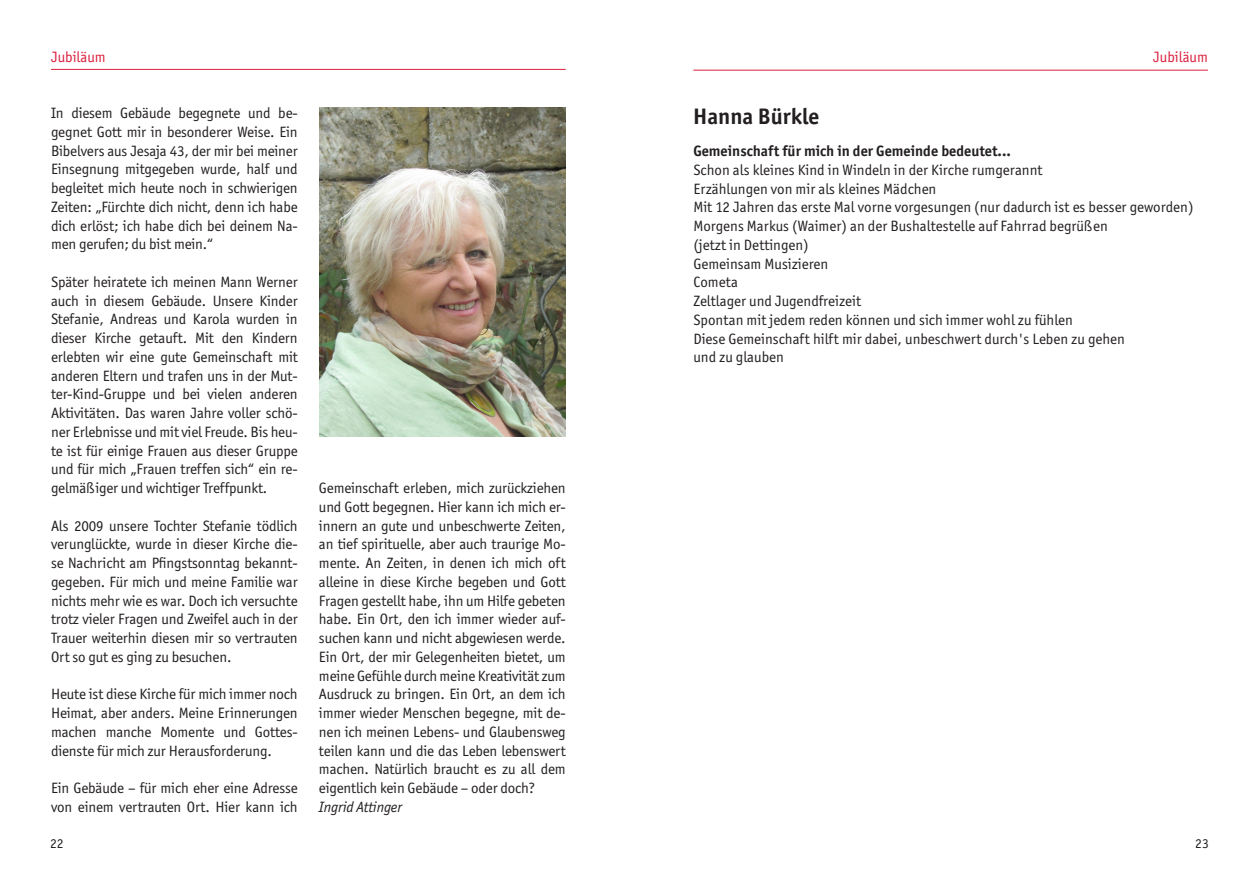
<style>
.page{position:relative;width:1259px;height:893px;background:#fff}
.page>*{position:absolute;margin:0;border:0;box-sizing:border-box;transform-origin:0 0}
.t1{font:700 22.5px "Officina Sans ITC Std";color:#231f20}
.t2{font:15px/18.8px "Officina Sans ITC Std";color:#231f20;text-align:justify}
.t3{font:700 15px "Officina Sans ITC Std";color:#231f20}
.t4{font:15px "Officina Sans ITC Std";color:#da1f3d}
.t5{font:italic 15px "Officina Sans ITC Std";letter-spacing:-.01em;color:#231f20}
.t6{font:13.5px "Officina Sans ITC Std";color:#231f20}
</style>
<div class="page">
<hr style="left:51px;top:69px;width:515px;height:1px;background:#da1f3d">
<hr style="left:693px;top:70px;width:515px;height:1px;background:#da1f3d">
<img style="left:319px;top:107px;width:247px;height:329px">
<p class="t4" style="left:51px;top:48px;width:56px">Jubiläum</p>
<p class="t4" style="left:1153px;top:48px;width:56px">Jubiläum</p>
<p class="t2" style="left:51px;top:104px;width:248px">In diesem Gebäude begegnete und be&shy;gegnet Gott mir in besonderer Weise. Ein Bibelvers aus Jesaja 43, der mir bei meiner Einsegnung mitgegeben wurde, half und begleitet mich heute noch in schwierigen Zeiten: „Fürchte dich nicht, denn ich habe dich erlöst; ich habe dich bei deinem Na&shy;men gerufen; du bist mein.“</p>
<p class="t2" style="left:51px;top:272px;width:248px">Später heiratete ich meinen Mann Werner auch in diesem Gebäude. Unsere Kinder Stefanie, Andreas und Karola wurden in dieser Kirche getauft. Mit den Kindern erlebten wir eine gute Gemeinschaft mit anderen Eltern und trafen uns in der Mut&shy;ter-Kind-Gruppe und bei vielen anderen Aktivitäten. Das waren Jahre voller schö&shy;ner Erlebnisse und mit viel Freude. Bis heu&shy;te ist für einige Frauen aus dieser Gruppe und für mich „Frauen treffen sich“ ein re&shy;gelmäßiger und wichtiger Treffpunkt.</p>
<p class="t2" style="left:51px;top:516px;width:248px">Als 2009 unsere Tochter Stefanie tödlich verunglückte, wurde in dieser Kirche die&shy;se Nachricht am Pfingstsonntag bekannt&shy;gegeben. Für mich und meine Familie war nichts mehr wie es war. Doch ich versuchte trotz vieler Fragen und Zweifel auch in der Trauer weiterhin diesen mir so vertrauten Ort so gut es ging zu besuchen.</p>
<p class="t2" style="left:51px;top:685px;width:248px">Heute ist diese Kirche für mich immer noch Heimat, aber anders. Meine Erinnerungen machen manche Momente und Gottes&shy;dienste für mich zur Herausforderung.</p>
<p class="t2" style="left:51px;top:779px;width:248px">Ein Gebäude – für mich eher eine Adresse von einem vertrauten Ort. Hier kann ich</p>
<p class="t2" style="left:319px;top:479px;width:248px">Gemeinschaft erleben, mich zurückziehen und Gott begegnen. Hier kann ich mich er&shy;innern an gute und unbeschwerte Zeiten, an tief spirituelle, aber auch traurige Mo&shy;mente. An Zeiten, in denen ich mich oft alleine in diese Kirche begeben und Gott Fragen gestellt habe, ihn um Hilfe gebeten habe. Ein Ort, den ich immer wieder auf&shy;suchen kann und nicht abgewiesen werde.<br>Ein Ort, der mir Gelegenheiten bietet, um meine Gefühle durch meine Kreativität zum Ausdruck zu bringen. Ein Ort, an dem ich immer wieder Menschen begegne, mit de&shy;nen ich meinen Lebens- und Glaubensweg teilen kann und die das Leben lebenswert machen. Natürlich braucht es zu all dem eigentlich kein Gebäude – oder doch?</p>
<p class="t5" style="left:319px;top:798px;width:84px">Ingrid Attinger</p>
<h1 class="t1" style="left:693px;top:102px;width:127px">Hanna Bürkle</h1>
<p class="t3" style="left:693px;top:142px;width:319px">Gemeinschaft für mich in der Gemeinde bedeutet...</p>
<p class="t2" style="left:693px;top:160px;width:502px;text-align:left">Schon als kleines Kind in Windeln in der Kirche rumgerannt<br>Erzählungen von mir als kleines Mädchen<br>Mit 12 Jahren das erste Mal vorne vorgesungen (nur dadurch ist es besser geworden)<br>Morgens Markus (Waimer) an der Bushaltestelle auf Fahrrad begrüßen<br>(jetzt in Dettingen)<br>Gemeinsam Musizieren<br>Cometa<br>Zeltlager und Jugendfreizeit<br>Spontan mit jedem reden können und sich immer wohl zu fühlen<br>Diese Gemeinschaft hilft mir dabei, unbeschwert durch's Leben zu gehen<br>und zu glauben</p>
<p class="t6" style="left:50px;top:836px;width:15px">22</p>
<p class="t6" style="left:1195px;top:836px;width:15px">23</p>
</div>
